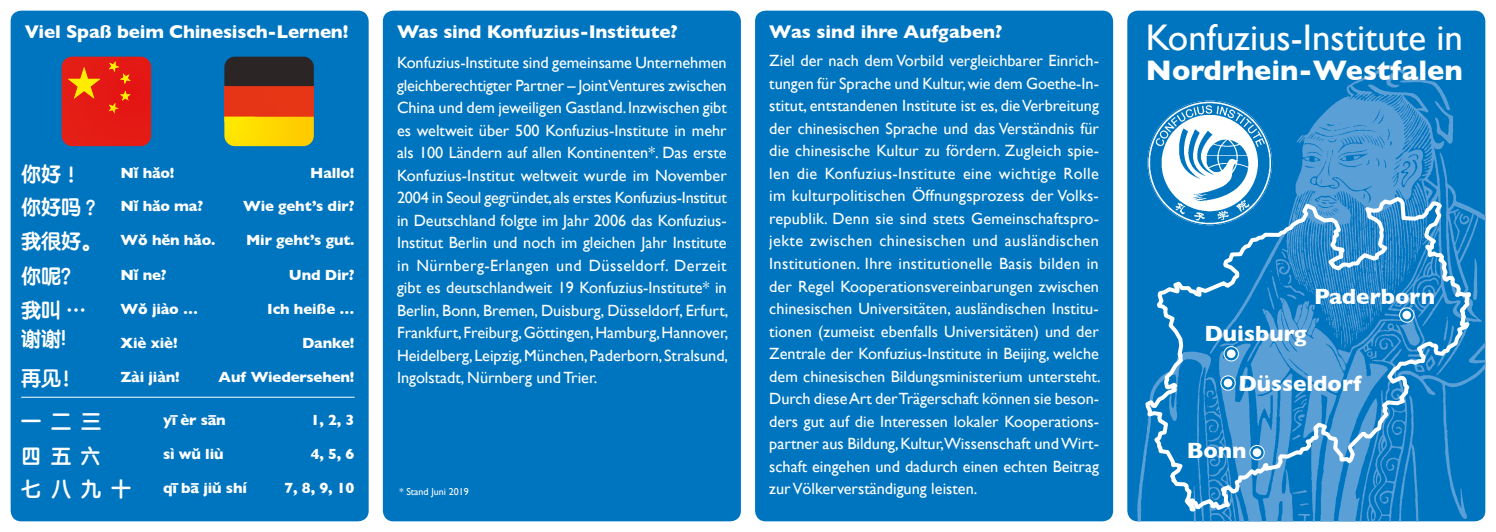
<style>
.page{position:relative;width:1496px;height:532px;background:#fff}
.page>*{position:absolute;margin:0;border:0;box-sizing:border-box;transform-origin:0 0}
.t1{font:37px "Gill Sans";color:#fff}
.t2{font:700 28.75px "Gill Sans";color:#fff}
.t3{font:700 22.5px "Gill Sans";color:#fff}
.t4{font:20px/34.1px "ST Yuanti SC Bold";color:#fff}
.t5{font:700 18.75px "Gill Sans";letter-spacing:-.01em;color:#fff}
.t6{font:16.25px/22.5px "Gill Sans";color:#fff;text-align:justify}
.t7{font:700 15px/32.9px "Gill Sans";letter-spacing:-.01em;color:#fff}
.t8{font:10px "Gill Sans";color:#fff}
.s1{font-size:18.75px}
</style>
<div class="page">
<div style="left:755px;top:11px;width:358px;height:510px;background:#0075bf;border-radius:11px"></div>
<div style="left:383px;top:11px;width:358px;height:510px;background:#0075bf;border-radius:11px"></div>
<div style="left:11px;top:11px;width:358px;height:510px;background:#0075bf;border-radius:11px"></div>
<div style="left:1127px;top:11px;width:358px;height:510px;background:#0075bf;border-radius:11px"></div>
<img style="left:1127px;top:38px;width:358px;height:483px">
<img style="left:1147px;top:100px;width:125px;height:125px;border-radius:62px">
<svg style="left:1142px;top:194px;width:331px;height:319px"></svg>
<svg style="left:1223px;top:346px;width:15px;height:15px"></svg>
<div style="left:1223px;top:346px;width:15px;height:15px;border:1px solid #fff;border-radius:50%"></div>
<svg style="left:1226px;top:349px;width:9px;height:9px"></svg>
<svg style="left:1220px;top:376px;width:15px;height:14px"></svg>
<div style="left:1220px;top:375px;width:15px;height:15px;border:1px solid #fff;border-radius:50%"></div>
<svg style="left:1223px;top:378px;width:9px;height:9px"></svg>
<svg style="left:1399px;top:308px;width:14px;height:14px"></svg>
<div style="left:1398px;top:307px;width:16px;height:15px;border:1px solid #fff;border-radius:50%"></div>
<div style="left:1402px;top:310px;width:8px;height:9px;background:#fff;border-radius:50%"></div>
<svg style="left:1249px;top:445px;width:15px;height:14px"></svg>
<div style="left:1249px;top:445px;width:15px;height:15px;border:1px solid #fff;border-radius:50%"></div>
<div style="left:1252px;top:448px;width:9px;height:8px;background:#fff;border-radius:50%"></div>
<svg style="left:62px;top:57px;width:89px;height:89px;background:#e32915"></svg>
<div style="left:224px;top:85px;width:90px;height:33px;background:linear-gradient(to right,#e63416,#e63616)"></div>
<div style="left:224px;top:57px;width:90px;height:29px;background:#2b2526"></div>
<svg style="left:224px;top:117px;width:90px;height:29px;background:#f9d604"></svg>
<hr style="left:22px;top:397px;width:332px;height:1px;background:#fff">
<p class="t5" style="left:25px;top:16px;width:325px">Viel Spaß beim Chinesisch-Lernen!</p>
<p class="t4" style="left:21px;top:156px;width:85px">你好 ！你好吗 <span class="s1">？</span>我很好。你呢？</p>
<p class="t4" style="left:21px;top:294px;width:67px;line-height:29px">我叫 …谢谢!</p>
<p class="t4" style="left:21px;top:355px;width:82px;line-height:43.5px">再见！一 二 三</p>
<p class="t4" style="left:21px;top:437px;width:112px;line-height:33.8px">四 五 六<br>七 八 九 十</p>
<p class="t7" style="left:120px;top:156px;width:84px">Nǐ hǎo!<br>Nǐ hǎo ma?</p>
<p class="t7" style="left:120px;top:223px;width:96px">Wǒ hěn hǎo.</p>
<p class="t7" style="left:120px;top:258px;width:48px">Nǐ ne?</p>
<p class="t7" style="left:120px;top:291px;width:79px">Wǒ jiào …</p>
<p class="t7" style="left:120px;top:326px;width:59px">Xiè xiè!</p>
<p class="t7" style="left:120px;top:359px;width:61px">Zài jiàn!</p>
<p class="t7" style="left:310px;top:156px;width:46px">Hallo!</p>
<p class="t7" style="left:243px;top:189px;width:113px">Wie geht’s dir?</p>
<p class="t7" style="left:246px;top:223px;width:110px">Mir geht’s gut.</p>
<p class="t7" style="left:289px;top:258px;width:67px">Und Dir?</p>
<p class="t7" style="left:267px;top:291px;width:89px">Ich heiße …</p>
<p class="t7" style="left:302px;top:326px;width:54px">Danke!</p>
<p class="t7" style="left:219px;top:359px;width:137px">Auf Wiedersehen!</p>
<p class="t7" style="left:311px;top:403px;width:45px">1, 2, 3</p>
<p class="t7" style="left:311px;top:437px;width:45px">4, 5, 6</p>
<p class="t7" style="left:163px;top:403px;width:64px">yī èr sān</p>
<p class="t7" style="left:163px;top:437px;width:62px">sì wǔ liù</p>
<p class="t7" style="left:163px;top:471px;width:85px">qī bā jiǔ shí</p>
<p class="t7" style="left:284px;top:471px;width:72px">7, 8, 9, 10</p>
<p class="t5" style="left:397px;top:16px;width:282px">Was sind Konfuzius-Institute?</p>
<p class="t6" style="left:397px;top:51px;width:333px">Konfuzius-Institute sind gemeinsame Unternehmen gleichberechtigter Partner – Joint Ventures zwischen China und dem jeweiligen Gastland. Inzwischen gibt es weltweit über 500 Konfuzius-Institute in mehr als 100 Ländern auf allen Kontinenten*. Das erste Konfuzius-Institut weltweit wurde im November 2004 in Seoul gegründet, als erstes Konfuzius-Institut in Deutschland folgte im Jahr 2006 das Konfuzius-Institut Berlin und noch im gleichen Jahr Institute in Nürnberg-Erlangen und Düsseldorf. Derzeit gibt es deutschlandweit 19 Konfuzius-Institute* in Berlin, Bonn, Bremen, Duisburg, Düsseldorf, Erfurt, Frankfurt, Freiburg, Göttingen, Hamburg, Hannover, Heidelberg, Leipzig, München, Paderborn, Stralsund, Ingolstadt, Nürnberg und Trier.</p>
<p class="t8" style="left:399px;top:486px;width:71px">* Stand Juni 2019</p>
<p class="t5" style="left:769px;top:16px;width:235px">Was sind ihre Aufgaben?</p>
<p class="t6" style="left:769px;top:49px;width:333px">Ziel der nach dem Vorbild vergleichbarer Einrich&shy;tungen für Sprache und Kultur, wie dem Goethe-In&shy;stitut, entstandenen Institute ist es, die Verbreitung der chinesischen Sprache und das Verständnis für die chinesische Kultur zu fördern. Zugleich spie&shy;len die Konfuzius-Institute eine wichtige Rolle im kulturpolitischen Öffnungsprozess der Volks&shy;republik. Denn sie sind stets Gemeinschaftspro&shy;jekte zwischen chinesischen und ausländischen Institutionen. Ihre institutionelle Basis bilden in der Regel Kooperationsvereinbarungen zwischen chinesischen Universitäten, ausländischen Institu&shy;tionen (zumeist ebenfalls Universitäten) und der Zentrale der Konfuzius-Institute in Beijing, welche dem chinesischen Bildungsministerium untersteht.<br>Durch diese Art der Trägerschaft können sie beson&shy;ders gut auf die Interessen lokaler Kooperations&shy;partner aus Bildung, Kultur,Wissenschaft und Wirt&shy;schaft eingehen und dadurch einen echten Beitrag zur Völkerverständigung leisten.</p>
<h1 class="t1" style="left:1145px;top:16px;width:318px">Konfuzius-Institute in</h1>
<h2 class="t2" style="left:1145px;top:48px;width:318px">Nordrhein-Westfalen</h2>
<h3 class="t3" style="left:1204px;top:315px;width:104px">Duisburg</h3>
<h3 class="t3" style="left:1313px;top:278px;width:122px">Paderborn</h3>
<h3 class="t3" style="left:1238px;top:365px;width:125px">Düsseldorf</h3>
<h3 class="t3" style="left:1186px;top:432px;width:61px">Bonn</h3>
</div>
